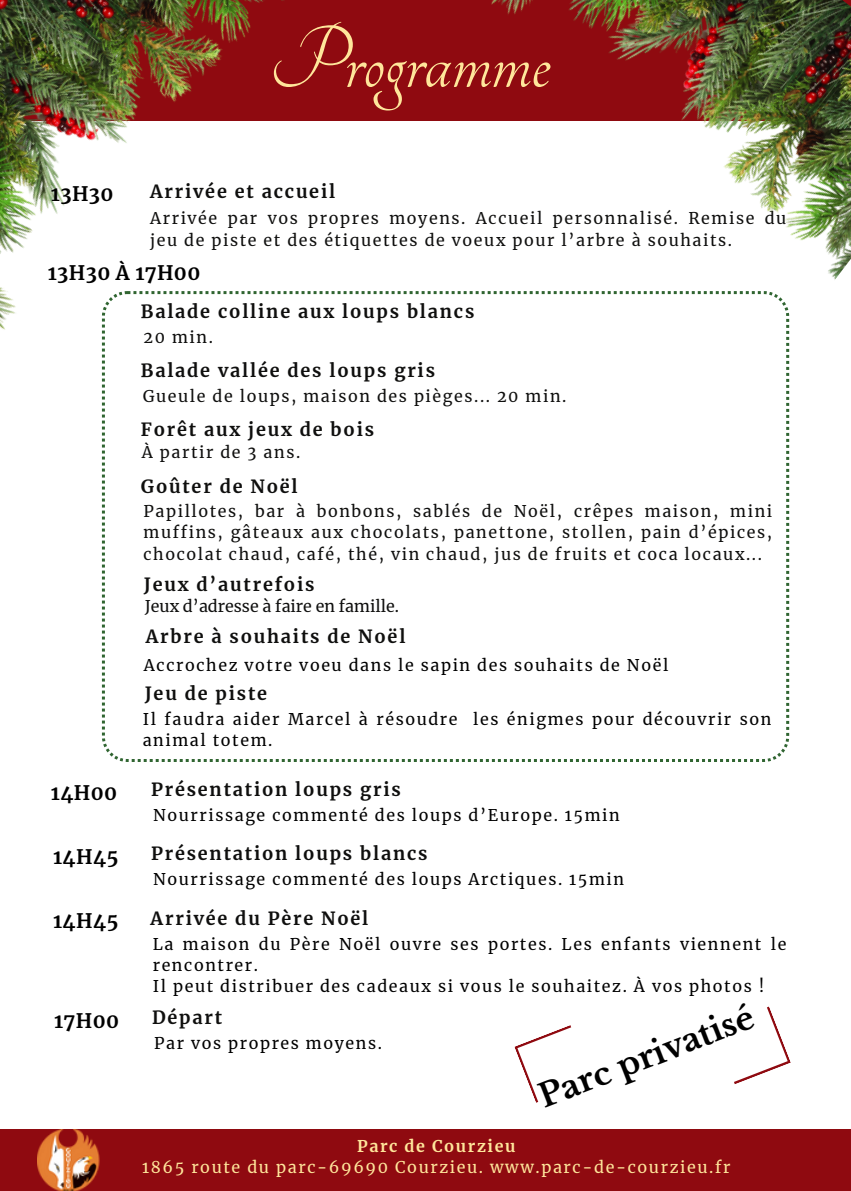
<style>
.page{position:relative;width:851px;height:1191px;background:#fff}
.page>*{position:absolute;margin:0;border:0;box-sizing:border-box;transform-origin:0 0}
.t1{font:95.8px "Tangerine";color:#ffe69b}
.t2{font:700 31.8px "Libre Baskerville";color:#000}
.t3{font:700 19.8px "Merriweather";letter-spacing:.02em;color:#000}
.t4{font:700 18px "Merriweather";letter-spacing:.1em;color:#0f0f0e}
.t5{font:16px/21.2px "Merriweather";letter-spacing:.1em;color:#0f0f0e;text-align:justify}
.t6{font:16px/21.2px "Merriweather";letter-spacing:.1em;color:#000}
.t7{font:16px "Merriweather";letter-spacing:.1em;color:#ffe69b}
.t8{font:16px "Merriweather";color:#0f0f0e}
.t9{font:700 16px "Merriweather";letter-spacing:.1em;color:#ffe69b}
</style>
<div class="page">
<div style="left:0;top:1130px;width:850px;height:61px;background:#8f0a10"></div>
<img style="left:38px;top:1130px;width:62px;height:61px">
<div style="left:0;top:0;width:850px;height:121px;background:#8f0a10"></div>
<img style="left:0;top:0;width:284px;height:351px">
<svg style="left:102px;top:291px;width:687px;height:471px"></svg>
<img style="left:491px;top:0;width:359px;height:280px">
<svg style="left:514px;top:1025px;width:58px;height:78px"></svg>
<svg style="left:734px;top:1007px;width:56px;height:77px"></svg>
<p class="t3" style="left:51px;top:182px;width:64px">13H30</p>
<h4 class="t1" style="left:269px;top:15px;width:283px">Programme</h4>
<p class="t4" style="left:150px;top:180px;width:186px">Arrivée et accueil</p>
<h5 class="t5" style="left:150px;top:208px;width:637px">Arrivée par vos propres moyens. Accueil personnalisé. Remise du jeu de piste et des étiquettes de voeux pour l’arbre à souhaits.</h5>
<h5 class="t3" style="left:48px;top:261px;width:154px">13H30 À 17H00</h5>
<h1 class="t4" style="left:141px;top:301px;width:335px">Balade colline aux loups blancs</h1>
<h5 class="t5" style="left:144px;top:326px;width:71px">20 min.</h5>
<p class="t4" style="left:141px;top:360px;width:296px">Balade vallée des loups gris</p>
<h5 class="t5" style="left:143px;top:385px;width:425px">Gueule de loups, maison des pièges... 20 min.</h5>
<p class="t4" style="left:141px;top:419px;width:235px">Forêt aux jeux de bois</p>
<h2 class="t5" style="left:142px;top:442px;width:160px">À partir de 3 ans.</h2>
<p class="t4" style="left:141px;top:475px;width:158px">Goûter de Noël</p>
<h5 class="t5" style="left:143px;top:501px;width:630px">Papillotes, bar à bonbons, sablés de Noël, crêpes maison, mini muffins, gâteaux aux chocolats, panettone, stollen, pain d’épices, chocolat chaud, café, thé, vin chaud, jus de fruits et coca locaux...</h5>
<p class="t4" style="left:144px;top:573px;width:172px">Jeux d’autrefois</p>
<h5 class="t8" style="left:145px;top:596px;width:256px">Jeux d’adresse à faire en famille.</h5>
<p class="t4" style="left:146px;top:626px;width:261px">Arbre à souhaits de Noël</p>
<h5 class="t6" style="left:144px;top:655px;width:526px">Accrochez votre voeu dans le sapin des souhaits de Noël</h5>
<p class="t4" style="left:145px;top:682px;width:124px">Jeu de piste</p>
<h5 class="t6" style="left:143px;top:708px;width:630px">Il faudra aider Marcel à résoudre les énigmes pour découvrir son animal totem.</h5>
<h5 class="t3" style="left:51px;top:780px;width:68px">14H00</h5>
<h5 class="t4" style="left:151px;top:778px;width:251px">Présentation loups gris</h5>
<p class="t6" style="left:153px;top:805px;width:468px">Nourrissage commenté des loups d’Europe. 15min</p>
<h4 class="t3" style="left:53px;top:844px;width:67px">14H45</h4>
<p class="t4" style="left:151px;top:843px;width:278px">Présentation loups blancs</p>
<h5 class="t6" style="left:153px;top:869px;width:472px">Nourrissage commenté des loups Arctiques. 15min</h5>
<p class="t3" style="left:53px;top:909px;width:67px">14H45</p>
<p class="t4" style="left:151px;top:907px;width:219px">Arrivée du Père Noël</p>
<h5 class="t6" style="left:153px;top:933px;width:635px">La maison du Père Noël ouvre ses portes. Les enfants viennent le rencontrer.</h5>
<h4 class="t6" style="left:153px;top:976px;width:613px">Il peut distribuer des cadeaux si vous le souhaitez. À vos photos !</h4>
<h4 class="t3" style="left:54px;top:1008px;width:66px">17H00</h4>
<p class="t4" style="left:152px;top:1006px;width:72px">Départ</p>
<h3 class="t6" style="left:154px;top:1033px;width:229px">Par vos propres moyens.</h3>
<p class="t2" style="left:533px;top:1079px;width:229px;rotate:-21deg">Parc privatisé</p>
<h4 class="t9" style="left:357px;top:1136px;width:160px">Parc de Courzieu</h4>
<p class="t7" style="left:142px;top:1157px;width:590px">1865 route du parc-69690 Courzieu. www.parc-de-courzieu.fr</p>
</div>
